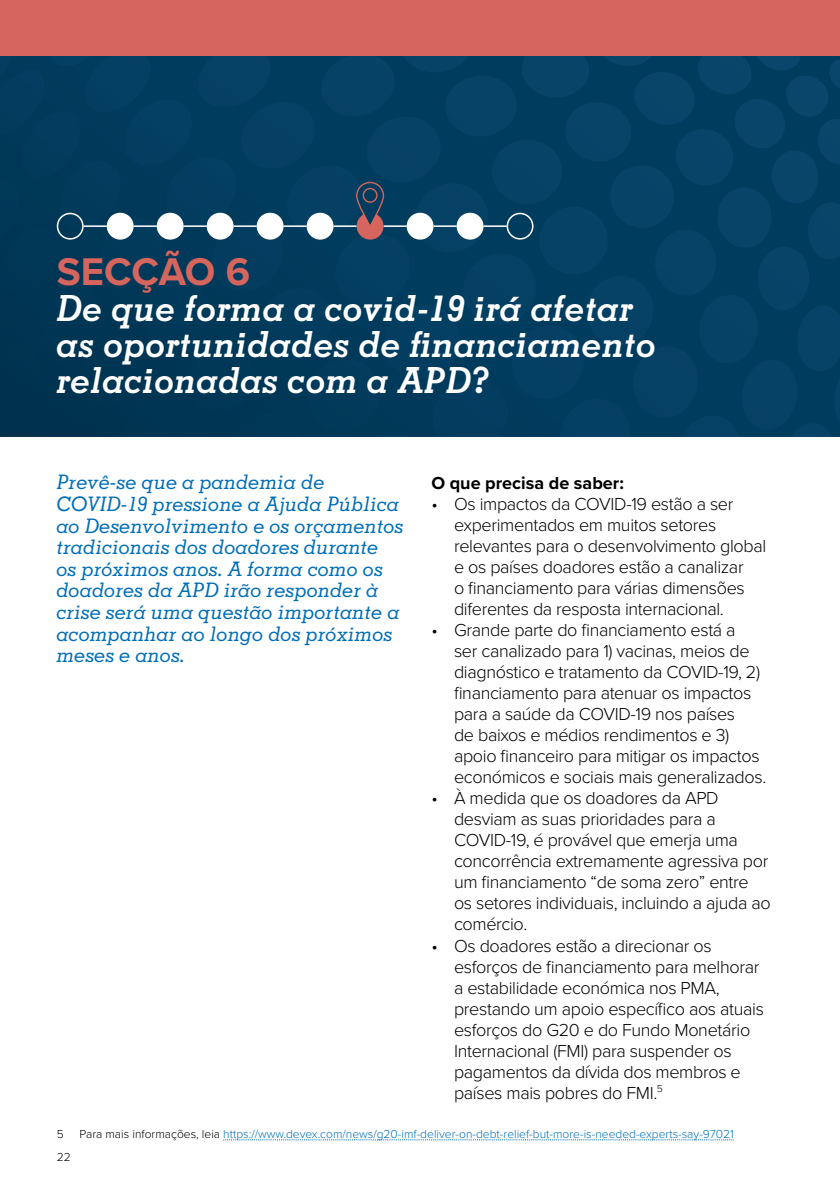
<style>
.page{position:relative;width:840px;height:1191px;background:#fff}
.page>*{position:absolute;margin:0;border:0;box-sizing:border-box;transform-origin:0 0}
.t1{font:700 40px "Proxima Nova";color:#d6665d}
.t2{font:italic 700 36px/36px "Memphis LT Std";color:#fff}
.t3{font:italic 500 20px/21.6px "Memphis LT Std";color:#006eb7}
.t4{font:300 18px/21px "Proxima Nova";letter-spacing:-.02em;color:#000}
.t5{font:700 18px "Proxima Nova";color:#000}
.t6{font:300 12px "Proxima Nova";color:#006eb7}
.t7{font:300 12px "Proxima Nova";color:#000}
.s1{color:#000}
</style>
<div class="page">
<svg style="left:0;top:0;width:839px;height:437px;background:#204460"></svg>
<svg style="left:223px;top:1139px;width:510px;height:1px"></svg>
<h1 class="t1" style="left:57px;top:241px;width:195px">SECÇÃO 6</h1>
<h2 class="t2" style="left:57px;top:289px;width:600px">De que forma a covid-19 irá afetar as oportunidades de financiamento relacionadas com a APD?</h2>
<p class="t3" style="left:57px;top:471px;width:348px">Prevê-se que a pandemia de<br>COVID-19 pressione a Ajuda Pública ao Desenvolvimento e os orçamentos tradicionais dos doadores durante<br>os próximos anos. A forma como os doadores da APD irão responder à crise será uma questão importante a acompanhar ao longo dos próximos meses e anos.</p>
<p class="t5" style="left:431px;top:470px;width:194px">O que precisa de saber:</p>
<p class="t4" style="left:454px;top:493px;width:313px;text-indent:-23px">• Os impactos da COVID-19 estão a ser experimentados em muitos setores relevantes para o desenvolvimento global e os países doadores estão a canalizar<br>o financiamento para várias dimensões diferentes da resposta internacional.</p>
<p class="t4" style="left:454px;top:619px;width:313px;text-indent:-23px">• Grande parte do financiamento está a<br>ser canalizado para 1) vacinas, meios de diagnóstico e tratamento da COVID-19, 2) financiamento para atenuar os impactos para a saúde da COVID-19 nos países<br>de baixos e médios rendimentos e 3) apoio financeiro para mitigar os impactos económicos e sociais mais generalizados.</p>
<p class="t4" style="left:454px;top:787px;width:318px;text-indent:-23px">• À medida que os doadores da APD desviam as suas prioridades para a COVID-19, é provável que emerja uma concorrência extremamente agressiva por um financiamento “de soma zero” entre os setores individuais, incluindo a ajuda ao comércio.</p>
<p class="t4" style="left:454px;top:934px;width:311px;text-indent:-23px">• Os doadores estão a direcionar os esforços de financiamento para melhorar a estabilidade económica nos PMA, prestando um apoio específico aos atuais esforços do G20 e do Fundo Monetário Internacional (FMI) para suspender os pagamentos da dívida dos membros e países mais pobres do FMI.<sup>5</sup></p>
<p class="t7" style="left:57px;top:1125px;width:8px">5</p>
<p class="t6" style="left:79px;top:1125px;width:655px"><span class="s1">Para mais informações, leia</span> https://www.devex.com/news/g20-imf-deliver-on-debt-relief-but-more-is-needed-experts-say-97021</p>
<p class="t7" style="left:57px;top:1147px;width:15px">22</p>
</div>
